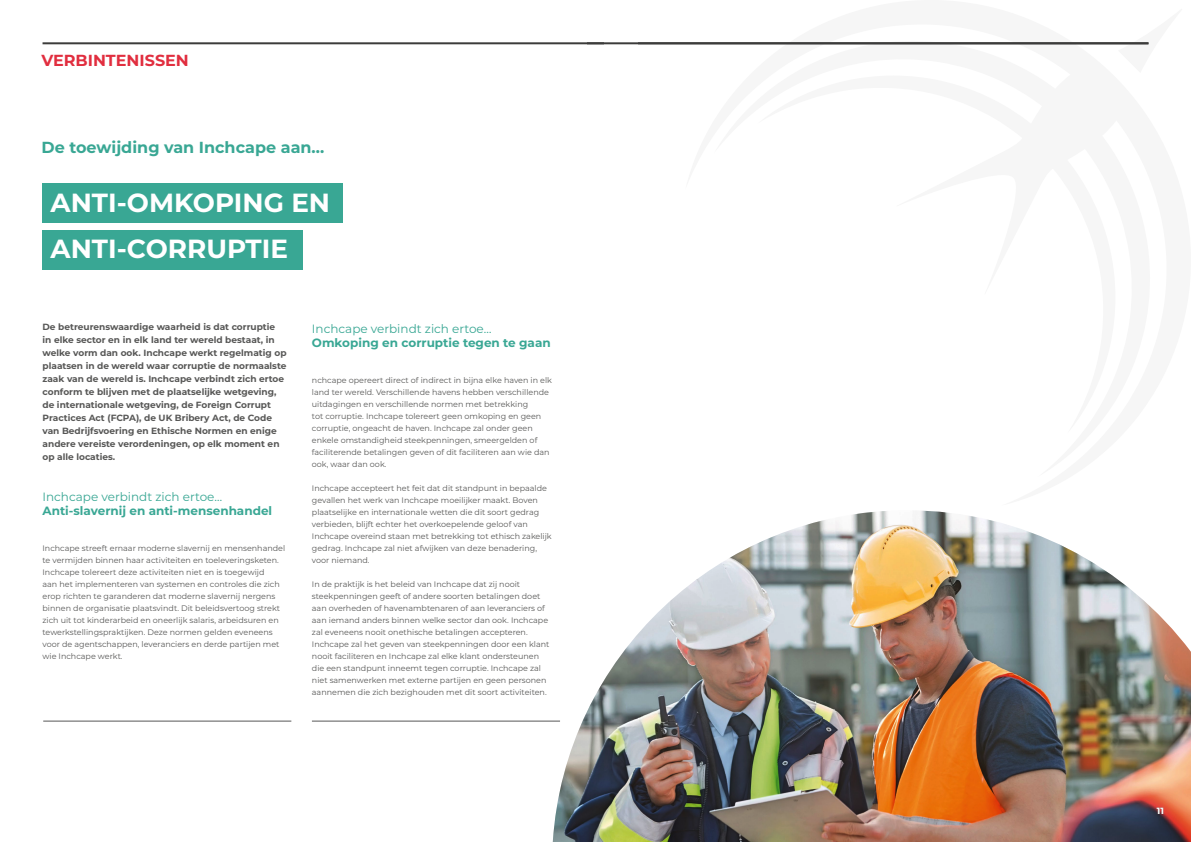
<style>
.page{position:relative;width:1191px;height:842px;background:#fff}
.page>*{position:absolute;margin:0;border:0;box-sizing:border-box;transform-origin:0 0}
.t1{font:700 26.2px/45.4px "Montserrat";color:#fff}
.t2{font:700 16px "Montserrat";color:#39a794}
.t3{font:700 16px "Montserrat";color:#e12e3f}
.t4{font:700 12px "Montserrat";color:#39a794}
.t5{font:12px "Montserrat";color:#39a794}
.t6{font:700 9px/13px "Montserrat";color:#575756}
.t7{font:700 9px "Montserrat";color:#fff}
.t8{font:8px/12px "Montserrat";color:#575756}
</style>
<div class="page">
<svg style="left:1118px;top:42px;width:31px;height:3px"></svg>
<img style="left:552px;top:510px;width:639px;height:332px">
<hr style="left:43px;top:42px;width:561px;height:2px;background:#3c3c3b">
<hr style="left:587px;top:42px;width:561px;height:2px;background:#3c3c3b">
<hr style="left:312px;top:721px;width:248px;height:1px;background:#575756">
<hr style="left:43px;top:721px;width:248px;height:1px;background:#575756">
<div style="left:43px;top:183px;width:300px;height:40px;background:#39a794"></div>
<div style="left:43px;top:230px;width:260px;height:39px;background:#39a794"></div>
<h2 class="t3" style="left:41px;top:48px;width:149px">VERBINTENISSEN</h2>
<h2 class="t2" style="left:42px;top:136px;width:284px">De toewijding van Inchcape aan...</h2>
<h1 class="t1" style="left:51px;top:179px;width:281px">ANTI-OMKOPING EN<br>ANTI-CORRUPTIE</h1>
<p class="t6" style="left:43px;top:320px;width:245px">De betreurenswaardige waarheid is dat corruptie<br>in elke sector en in elk land ter wereld bestaat, in welke vorm dan ook. Inchcape werkt regelmatig op plaatsen in de wereld waar corruptie de normaalste zaak van de wereld is. Inchcape verbindt zich ertoe conform te blijven met de plaatselijke wetgeving, de internationale wetgeving, de Foreign Corrupt Practices Act (FCPA), de UK Bribery Act, de Code van Bedrijfsvoering en Ethische Normen en enige andere vereiste verordeningen, op elk moment en op alle locaties.</p>
<h3 class="t5" style="left:43px;top:488px;width:181px">Inchcape verbindt zich ertoe…</h3>
<h3 class="t4" style="left:43px;top:502px;width:231px">Anti-slavernij en anti-mensenhandel</h3>
<p class="t8" style="left:43px;top:542px;width:244px">Inchcape streeft ernaar moderne slavernij en mensenhandel te vermijden binnen haar activiteiten en toeleveringsketen.<br>Inchcape tolereert deze activiteiten niet en is toegewijd<br>aan het implementeren van systemen en controles die zich erop richten te garanderen dat moderne slavernij nergens binnen de organisatie plaatsvindt. Dit beleidsvertoog strekt zich uit tot kinderarbeid en oneerlijk salaris, arbeidsuren en tewerkstellingspraktijken. Deze normen gelden eveneens voor de agentschappen, leveranciers en derde partijen met wie Inchcape werkt.</p>
<h3 class="t5" style="left:312px;top:320px;width:181px">Inchcape verbindt zich ertoe…</h3>
<h3 class="t4" style="left:312px;top:334px;width:240px">Omkoping en corruptie tegen te gaan</h3>
<p class="t8" style="left:312px;top:374px;width:242px">nchcape opereert direct of indirect in bijna elke haven in elk land ter wereld. Verschillende havens hebben verschillende uitdagingen en verschillende normen met betrekking<br>tot corruptie. Inchcape tolereert geen omkoping en geen corruptie, ongeacht de haven. Inchcape zal onder geen enkele omstandigheid steekpenningen, smeergelden of faciliterende betalingen geven of dit faciliteren aan wie dan ook, waar dan ook.</p>
<p class="t8" style="left:312px;top:482px;width:241px">Inchcape accepteert het feit dat dit standpunt in bepaalde gevallen het werk van Inchcape moeilijker maakt. Boven plaatselijke en internationale wetten die dit soort gedrag verbieden, blijft echter het overkoepelende geloof van Inchcape overeind staan met betrekking tot ethisch zakelijk gedrag. Inchcape zal niet afwijken van deze benadering, voor niemand.</p>
<p class="t8" style="left:312px;top:578px;width:239px">In de praktijk is het beleid van Inchcape dat zij nooit steekpenningen geeft of andere soorten betalingen doet aan overheden of havenambtenaren of aan leveranciers of aan iemand anders binnen welke sector dan ook. Inchcape zal eveneens nooit onethische betalingen accepteren.<br>Inchcape zal het geven van steekpenningen door een klant nooit faciliteren en Inchcape zal elke klant ondersteunen die een standpunt inneemt tegen corruptie. Inchcape zal niet samenwerken met externe partijen en geen personen aannemen die zich bezighouden met dit soort activiteiten.</p>
<p class="t7" style="left:1157px;top:804px;width:9px">11</p>
</div>
